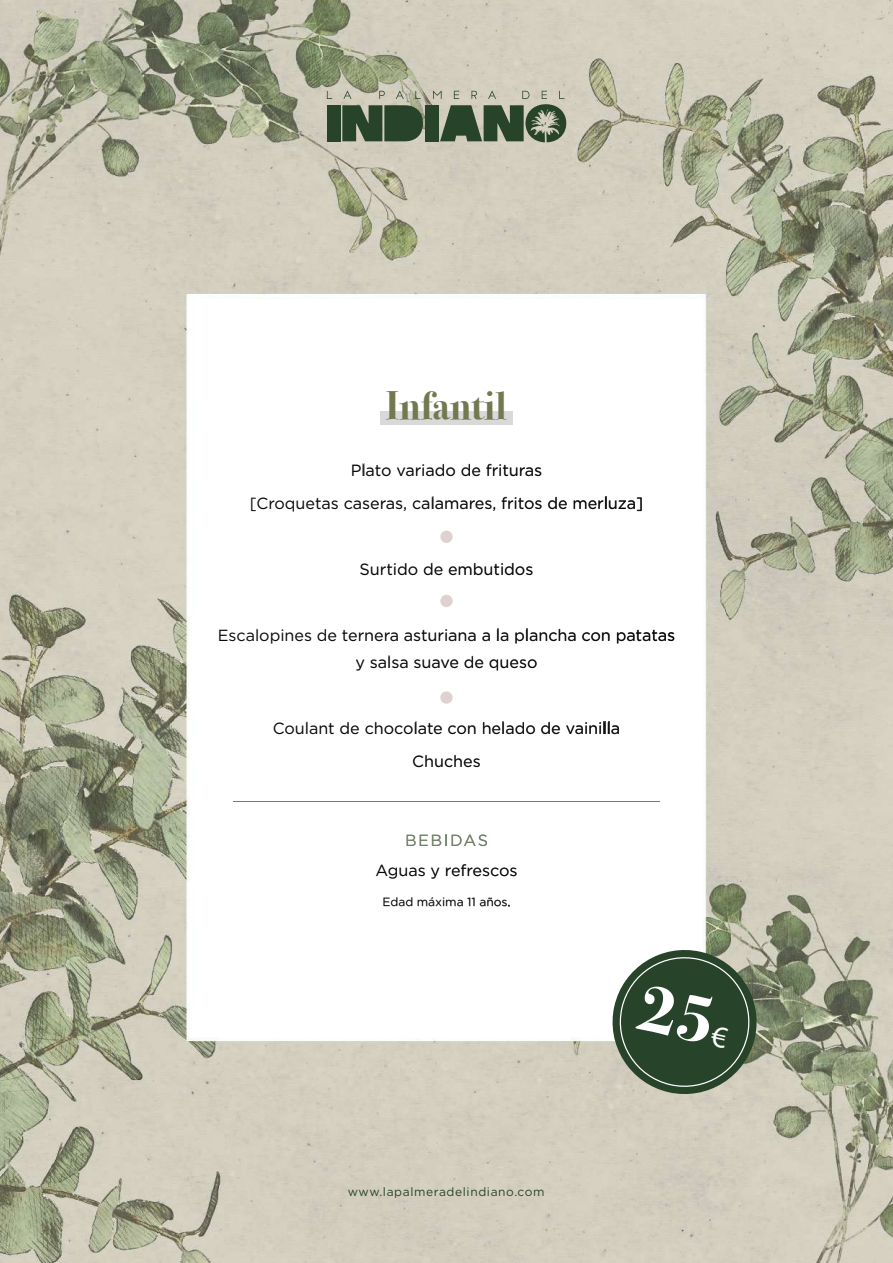
<style>
.page{position:relative;width:893px;height:1263px;background:#fff}
.page>*{position:absolute;margin:0;border:0;box-sizing:border-box;transform-origin:0 0}
.t1{font:39.6px "Bodoni Svty Two ITCTT Bold";color:#727950}
.t2{font:16.05px/33px "Gotham";color:#08090a;text-align:center}
.t3{font:16.05px "Gotham";letter-spacing:.1em;color:#708167}
.t4{font:12px "Gotham";letter-spacing:.05em;color:#27442a}
.t5{font:12px "Gotham";color:#08090a}
</style>
<div class="page">
<img style="left:0;top:0;width:893px;height:1263px">
<div style="left:327px;top:105px;width:13px;height:36px;background:#27442a"></div>
<svg style="left:327px;top:91px;width:5px;height:8px"></svg>
<svg style="left:379px;top:91px;width:6px;height:8px"></svg>
<svg style="left:342px;top:105px;width:81px;height:36px;background:#3c553c"></svg>
<svg style="left:396px;top:90px;width:8px;height:9px"></svg>
<svg style="left:415px;top:91px;width:6px;height:8px"></svg>
<svg style="left:343px;top:90px;width:8px;height:9px"></svg>
<div style="left:425px;top:105px;width:13px;height:36px;background:#27442a"></div>
<svg style="left:433px;top:90px;width:133px;height:52px;background:#7a8671"></svg>
<svg style="left:352px;top:464px;width:39px;height:12px"></svg>
<svg style="left:397px;top:464px;width:58px;height:12px"></svg>
<svg style="left:462px;top:464px;width:18px;height:12px"></svg>
<svg style="left:486px;top:464px;width:55px;height:12px"></svg>
<svg style="left:251px;top:497px;width:87px;height:14px"></svg>
<svg style="left:345px;top:500px;width:61px;height:10px"></svg>
<svg style="left:413px;top:497px;width:82px;height:13px"></svg>
<svg style="left:502px;top:497px;width:40px;height:12px"></svg>
<svg style="left:548px;top:497px;width:19px;height:12px"></svg>
<svg style="left:574px;top:497px;width:68px;height:14px"></svg>
<svg style="left:360px;top:563px;width:57px;height:12px"></svg>
<svg style="left:424px;top:563px;width:18px;height:12px"></svg>
<svg style="left:449px;top:563px;width:83px;height:12px"></svg>
<svg style="left:219px;top:629px;width:92px;height:14px"></svg>
<svg style="left:318px;top:629px;width:18px;height:12px"></svg>
<svg style="left:343px;top:630px;width:55px;height:11px"></svg>
<svg style="left:405px;top:629px;width:71px;height:12px"></svg>
<svg style="left:482px;top:632px;width:8px;height:9px"></svg>
<svg style="left:497px;top:629px;width:11px;height:12px"></svg>
<svg style="left:516px;top:629px;width:59px;height:14px"></svg>
<svg style="left:582px;top:632px;width:28px;height:9px"></svg>
<svg style="left:617px;top:630px;width:57px;height:13px"></svg>
<svg style="left:356px;top:659px;width:8px;height:11px"></svg>
<svg style="left:371px;top:656px;width:36px;height:12px"></svg>
<svg style="left:414px;top:659px;width:44px;height:9px"></svg>
<svg style="left:465px;top:656px;width:18px;height:12px"></svg>
<svg style="left:490px;top:659px;width:47px;height:11px"></svg>
<svg style="left:274px;top:722px;width:60px;height:12px"></svg>
<svg style="left:340px;top:722px;width:19px;height:12px"></svg>
<svg style="left:366px;top:722px;width:76px;height:12px"></svg>
<svg style="left:448px;top:725px;width:28px;height:9px"></svg>
<svg style="left:483px;top:722px;width:52px;height:12px"></svg>
<svg style="left:541px;top:722px;width:19px;height:12px"></svg>
<svg style="left:566px;top:722px;width:53px;height:12px"></svg>
<svg style="left:413px;top:755px;width:67px;height:12px"></svg>
<svg style="left:407px;top:834px;width:80px;height:12px"></svg>
<svg style="left:376px;top:865px;width:49px;height:14px"></svg>
<svg style="left:431px;top:868px;width:8px;height:11px"></svg>
<svg style="left:446px;top:864px;width:71px;height:12px"></svg>
<svg style="left:384px;top:898px;width:28px;height:8px"></svg>
<svg style="left:418px;top:897px;width:92px;height:9px"></svg>
<div style="left:380px;top:411px;width:133px;height:13px;background:#d9d9d9"></div>
<div style="left:440px;top:531px;width:13px;height:12px;background:#ddd2d0;border-radius:50%"></div>
<div style="left:440px;top:595px;width:13px;height:12px;background:#ddd2d0;border-radius:50%"></div>
<div style="left:440px;top:691px;width:13px;height:13px;background:#ddd2d0;border-radius:50%"></div>
<hr style="left:233px;top:801px;width:427px;height:1px;background:#708167">
<svg style="left:606px;top:943px;width:158px;height:158px;background:#657762"></svg>
<h1 class="t1" style="left:386px;top:383px;width:122px">Infantil</h1>
<p class="t2" style="left:250px;top:453px;width:395px">Plato variado de frituras<br>[Croquetas caseras, calamares, fritos de merluza]</p>
<p class="t2" style="left:360px;top:552px;width:175px">Surtido de embutidos</p>
<p class="t2" style="left:218px;top:621px;width:459px;line-height:27px">Escalopines de ternera asturiana a la plancha con patatas y salsa suave de queso</p>
<p class="t2" style="left:273px;top:711px;width:349px">Coulant de chocolate con helado de vainilla<br>Chuches</p>
<p class="t3" style="left:405px;top:830px;width:84px">BEBIDAS</p>
<p class="t2" style="left:375px;top:854px;width:144px">Aguas y refrescos</p>
<p class="t5" style="left:382px;top:894px;width:129px">Edad máxima 11 años.</p>
<p class="t4" style="left:348px;top:1184px;width:198px">www.lapalmeradelindiano.com</p>
</div>
